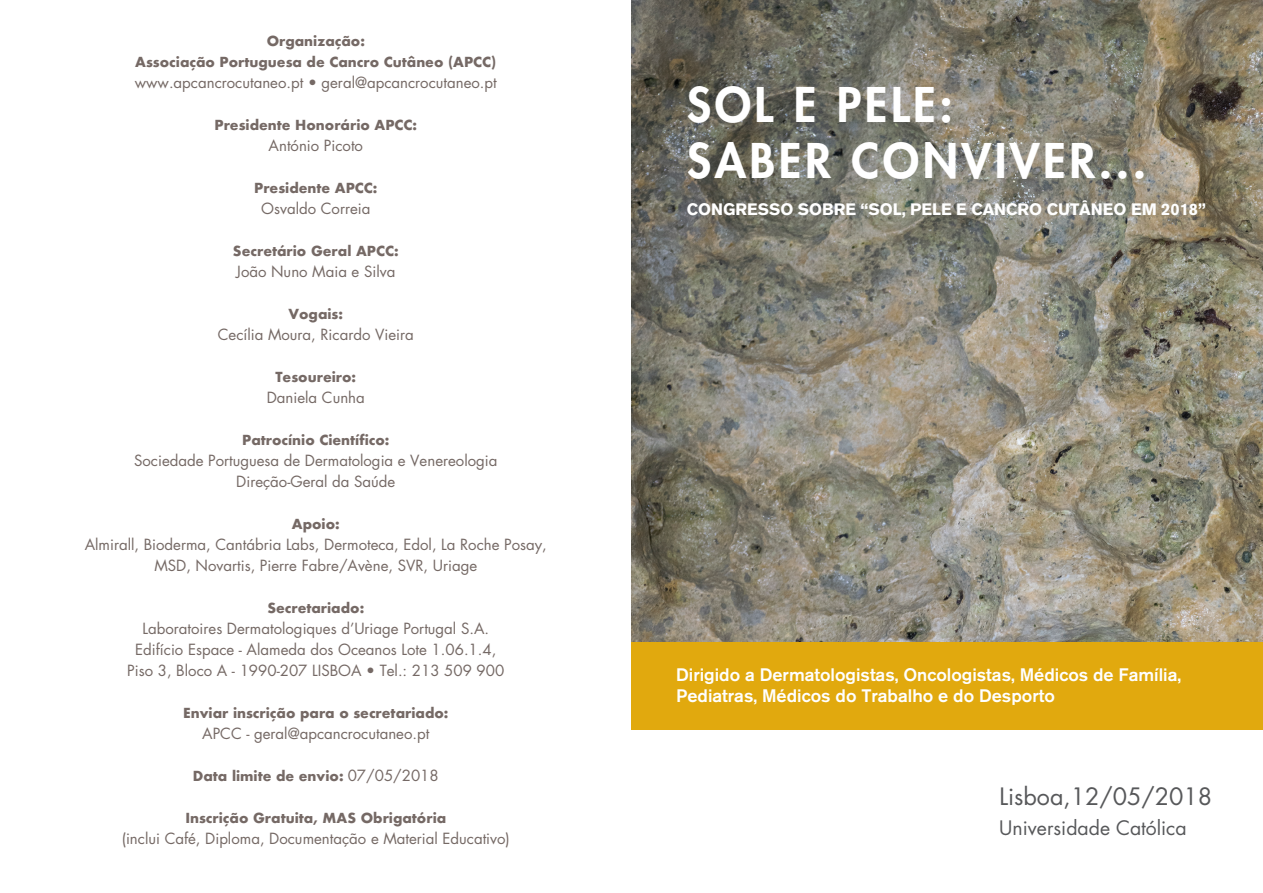
<style>
.page{position:relative;width:1263px;height:893px;background:#fff}
.page>*{position:absolute;margin:0;border:0;box-sizing:border-box;transform-origin:0 0}
.t1{font:800 46.5px/55.8px "Futura";letter-spacing:.075em;color:#fff}
.t2{font:23.25px "Futura";color:#57585a}
.t3{font:19.35px "Futura";color:#57585a}
.t4{font:500 18px/21.6px "Akzidenz Grotesk BE";color:#fff}
.t5{font:700 16.5px "Akzidenz Grotesk BE";color:#fff}
.t6{font:15px/21px "Futura";color:#756965;text-align:center}
.t7{font:700 13.5px/21px "Futura";color:#756965;text-align:center}
.s1{font-weight:400;font-size:15px}
</style>
<div class="page">
<img style="left:631px;top:0;width:632px;height:642px">
<div style="left:631px;top:642px;width:632px;height:88px;background:#e1a90e"></div>
<p class="t7" style="left:135px;top:30px;width:363px">Organização:<br>Associação Portuguesa de Cancro Cutâneo (APCC)</p>
<p class="t6" style="left:135px;top:72px;width:363px">www.apcancrocutaneo.pt • geral@apcancrocutaneo.pt</p>
<p class="t7" style="left:215px;top:114px;width:204px">Presidente Honorário APCC:</p>
<p class="t6" style="left:269px;top:135px;width:96px">António Picoto</p>
<p class="t7" style="left:254px;top:177px;width:125px">Presidente APCC:</p>
<p class="t6" style="left:261px;top:198px;width:111px">Osvaldo Correia</p>
<p class="t7" style="left:233px;top:240px;width:167px">Secretário Geral APCC:</p>
<p class="t6" style="left:236px;top:261px;width:161px">João Nuno Maia e Silva</p>
<p class="t7" style="left:288px;top:303px;width:56px">Vogais:</p>
<p class="t6" style="left:218px;top:324px;width:197px">Cecília Moura, Ricardo Vieira</p>
<p class="t7" style="left:275px;top:366px;width:82px">Tesoureiro:</p>
<p class="t6" style="left:267px;top:387px;width:100px">Daniela Cunha</p>
<p class="t7" style="left:242px;top:429px;width:149px">Patrocínio Científico:</p>
<p class="t6" style="left:134px;top:450px;width:365px">Sociedade Portuguesa de Dermatologia e Venereologia<br>Direção-Geral da Saúde</p>
<p class="t7" style="left:292px;top:513px;width:49px">Apoio:</p>
<p class="t6" style="left:85px;top:534px;width:464px">Almirall, Bioderma, Cantábria Labs, Dermoteca, Edol, La Roche Posay,<br>MSD, Novartis, Pierre Fabre/Avène, SVR, Uriage</p>
<p class="t7" style="left:267px;top:597px;width:98px">Secretariado:</p>
<p class="t6" style="left:127px;top:618px;width:378px">Laboratoires Dermatologiques d’Uriage Portugal S.A.<br>Edifício Espace - Alameda dos Oceanos Lote 1.06.1.4,<br>Piso 3, Bloco A - 1990-207 LISBOA • Tel.: 213 509 900</p>
<p class="t7" style="left:183px;top:702px;width:267px">Enviar inscrição para o secretariado:</p>
<p class="t6" style="left:202px;top:723px;width:229px">APCC - geral@apcancrocutaneo.pt</p>
<p class="t7" style="left:193px;top:765px;width:247px">Data limite de envio: <span class="s1">07/05/2018</span></p>
<p class="t7" style="left:185px;top:807px;width:262px">Inscrição Gratuita, MAS Obrigatória</p>
<p class="t6" style="left:122px;top:828px;width:390px">(inclui Café, Diploma, Documentação e Material Educativo)</p>
<h1 class="t1" style="left:687px;top:77px;width:461px">SOL E PELE:<br>SABER CONVIVER...</h1>
<p class="t5" style="left:687px;top:200px;width:521px">CONGRESSO SOBRE “SOL, PELE E CANCRO CUTÂNEO EM 2018”</p>
<p class="t4" style="left:676px;top:664px;width:507px">Dirigido a Dermatologistas, Oncologistas, Médicos de Família,<br>Pediatras, Médicos do Trabalho e do Desporto</p>
<h2 class="t2" style="left:999px;top:781px;width:214px">Lisboa,12/05/2018</h2>
<p class="t3" style="left:999px;top:816px;width:189px">Universidade Católica</p>
</div>
